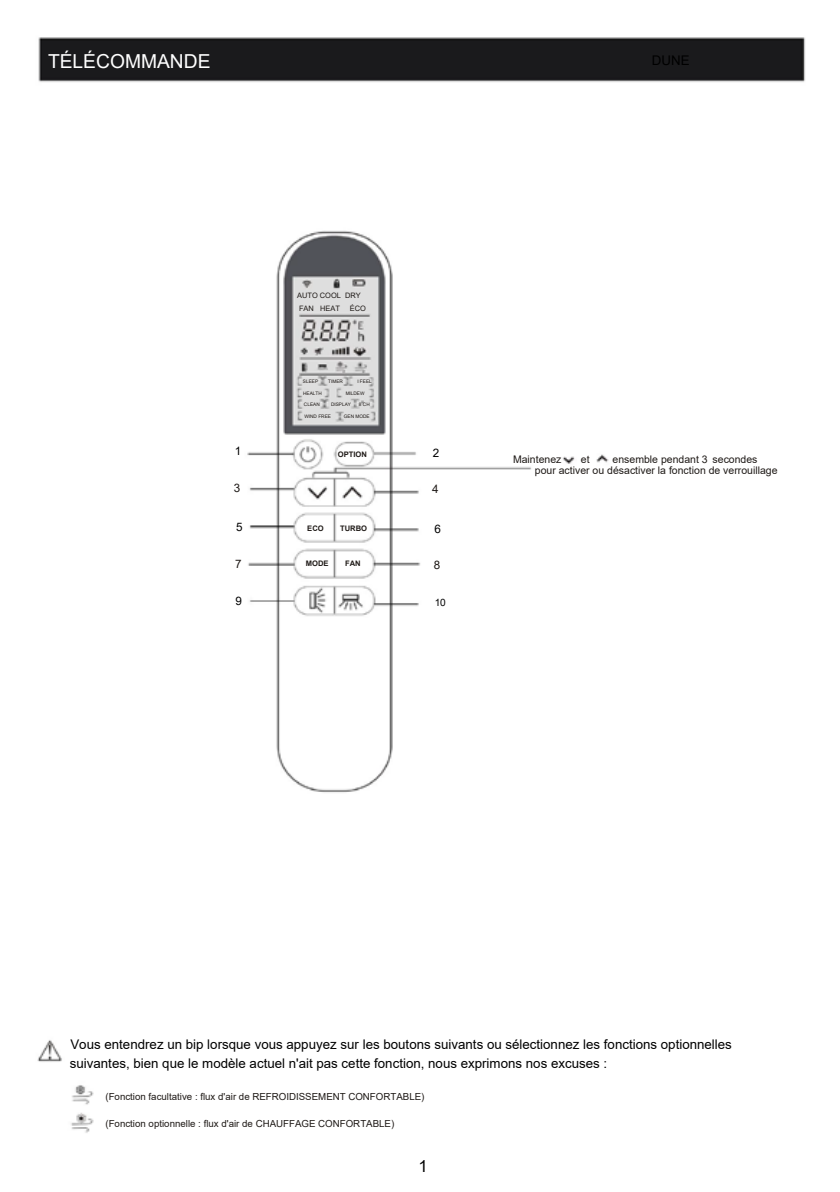
<style>
.page{position:relative;width:840px;height:1192px;background:#fff}
.page>*{position:absolute;margin:0;border:0;box-sizing:border-box;transform-origin:0 0}
.t1{font:19.2px "Arial";color:#fff}
.t2{font:16.6px "Arial";color:#000}
.t3{font:13.4px/19.6px "Arial";color:#000}
.t4{font:11.6px "Arial";color:#000}
.t5{font:11.6px "Arial";color:#1f1a17}
.t6{font:10.6px/11px "Arial";color:#1f1a17}
.t7{font:10.2px "Arial";color:#000}
.t8{font:9.8px "Arial";color:#1f1a17}
.t9{font:700 7.6px "Arial";color:#1f1a17}
.t10{font:7.4px/13.2px "Arial";color:#1f1a17}
.t11{font:4.8px "Arial";color:#1f1a17}
</style>
<div class="page">
<img style="left:37px;top:37px;width:768px;height:1096px">
<h1 class="t1" style="left:48px;top:48px;width:164px">TÉLÉCOMMANDE</h1>
<p class="t3" style="left:652px;top:51px;width:39px">DUNE</p>
<p class="t10" style="left:297px;top:289px;width:65px">AUTO COOL DRY<br>FAN HEAT</p>
<p class="t10" style="left:350px;top:302px;width:18px">ÉCO</p>
<p class="t11" style="left:303px;top:378px;width:17px">SLEEP</p>
<p class="t11" style="left:328px;top:378px;width:16px">TIMER</p>
<p class="t11" style="left:357px;top:378px;width:16px">I FEEL</p>
<p class="t11" style="left:303px;top:390px;width:20px">HEALTH</p>
<p class="t11" style="left:346px;top:390px;width:20px">MILDEW</p>
<p class="t11" style="left:304px;top:413px;width:28px">WIND FREE</p>
<p class="t11" style="left:344px;top:413px;width:27px">GEN MODE</p>
<p class="t11" style="left:304px;top:401px;width:17px">CLEAN</p>
<p class="t11" style="left:331px;top:401px;width:22px">DISPLAY</p>
<p class="t11" style="left:359px;top:401px;width:12px">8 CH</p>
<p class="t4" style="left:235px;top:443px;width:8px">1</p>
<p class="t9" style="left:338px;top:449px;width:31px">OPTION</p>
<p class="t4" style="left:433px;top:445px;width:8px">2</p>
<p class="t6" style="left:535px;top:454px;width:244px;text-indent:78px">ensemble pendant 3 secondes pour activer ou désactiver la fonction de verrouillage</p>
<p class="t6" style="left:513px;top:454px;width:50px">Maintenez</p>
<p class="t6" style="left:581px;top:454px;width:10px">et</p>
<p class="t5" style="left:234px;top:480px;width:8px">3</p>
<p class="t5" style="left:432px;top:481px;width:8px">4</p>
<p class="t4" style="left:236px;top:519px;width:8px">5</p>
<p class="t5" style="left:235px;top:556px;width:8px">7</p>
<p class="t9" style="left:307px;top:522px;width:18px">ECO</p>
<p class="t9" style="left:340px;top:522px;width:29px">TURBO</p>
<p class="t9" style="left:345px;top:558px;width:17px">FAN</p>
<p class="t9" style="left:306px;top:558px;width:24px">MODE</p>
<p class="t4" style="left:435px;top:521px;width:8px">6</p>
<p class="t5" style="left:434px;top:557px;width:8px">8</p>
<p class="t4" style="left:235px;top:593px;width:8px">9</p>
<p class="t7" style="left:435px;top:596px;width:13px">10</p>
<p class="t3" style="left:70px;top:1034px;width:664px">Vous entendrez un bip lorsque vous appuyez sur les boutons suivants ou sélectionnez les fonctions optionnelles suivantes, bien que le modèle actuel n'ait pas cette fonction, nous exprimons nos excuses :</p>
<p class="t8" style="left:105px;top:1090px;width:321px">(Fonction facultative : flux d'air de REFROIDISSEMENT CONFORTABLE)</p>
<p class="t8" style="left:105px;top:1117px;width:290px">(Fonction optionnelle : flux d'air de CHAUFFAGE CONFORTABLE)</p>
<p class="t2" style="left:419px;top:1155px;width:11px">1</p>
</div>
